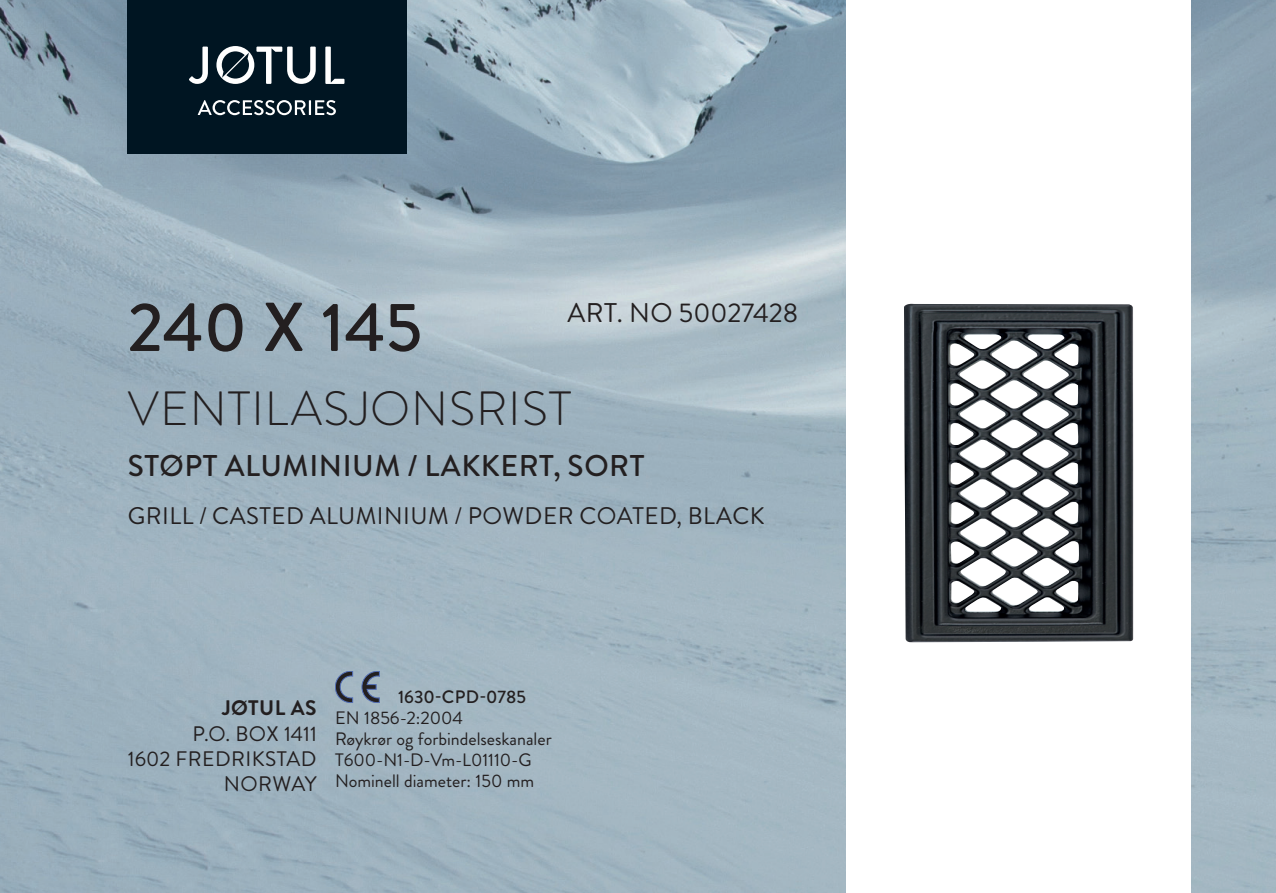
<style>
.page{position:relative;width:1276px;height:893px;background:#fff}
.page>*{position:absolute;margin:0;border:0;box-sizing:border-box;transform-origin:0 0}
.t1{font:500 69px "Brandon Grotesque";color:#231f20}
.t2{font:300 48px "Brandon Grotesque";letter-spacing:.02em;color:#231f20}
.t3{font:500 30px "Brandon Grotesque";letter-spacing:.02em;color:#231f20}
.t4{font:27px "Brandon Grotesque";color:#231f20}
.t5{font:24px "Brandon Grotesque";letter-spacing:.02em;color:#231f20}
.t6{font:21px/25.2px "Brandon Grotesque";letter-spacing:.02em;color:#231f20;text-align:right}
.t7{font:700 21px "Brandon Grotesque";letter-spacing:.02em;color:#231f20}
.t8{font:18px/21px "Brandon Grotesque";color:#231f20}
.t9{font:500 18px "Brandon Grotesque";color:#231f20}
</style>
<div class="page">
<img style="left:0;top:0;width:1276px;height:893px">
<div style="left:127px;top:0;width:279px;height:153px;background:#001522"></div>
<svg style="left:198px;top:100px;width:138px;height:15px"></svg>
<svg style="left:189px;top:47px;width:19px;height:37px"></svg>
<svg style="left:325px;top:47px;width:19px;height:37px"></svg>
<svg style="left:216px;top:46px;width:100px;height:38px"></svg>
<div style="left:846px;top:0;width:345px;height:893px;background:#fff"></div>
<svg style="left:362px;top:672px;width:17px;height:31px"></svg>
<svg style="left:335px;top:672px;width:18px;height:31px"></svg>
<img style="left:904px;top:304px;width:229px;height:338px">
<h3 class="t4" style="left:567px;top:294px;width:232px">ART. NO 50027428</h3>
<h1 class="t1" style="left:128px;top:280px;width:296px">240 X 145</h1>
<h2 class="t2" style="left:128px;top:376px;width:445px">VENTILASJONSRIST</h2>
<h3 class="t3" style="left:128px;top:445px;width:518px">STØPT ALUMINIUM / LAKKERT, SORT</h3>
<h3 class="t5" style="left:128px;top:500px;width:638px">GRILL / CASTED ALUMIN IUM / POWDER COATED, BLACK</h3>
<p class="t7" style="left:222px;top:693px;width:96px">Jøtul AS</p>
<p class="t6" style="left:128px;top:721px;width:190px">P.O. BOX 1411<br>1602 FREDRIKSTAD<br>NORWAY</p>
<p class="t9" style="left:398px;top:685px;width:129px">1630-CPD-0785</p>
<p class="t8" style="left:335px;top:708px;width:218px">E N 1856-2:2004<br>RØYKRØR OG FORBINDELSESKANALER<br>T600-N1-D-VM-L01110-G<br>NOMINELL DIAMETER: 150 MM</p>
</div>
